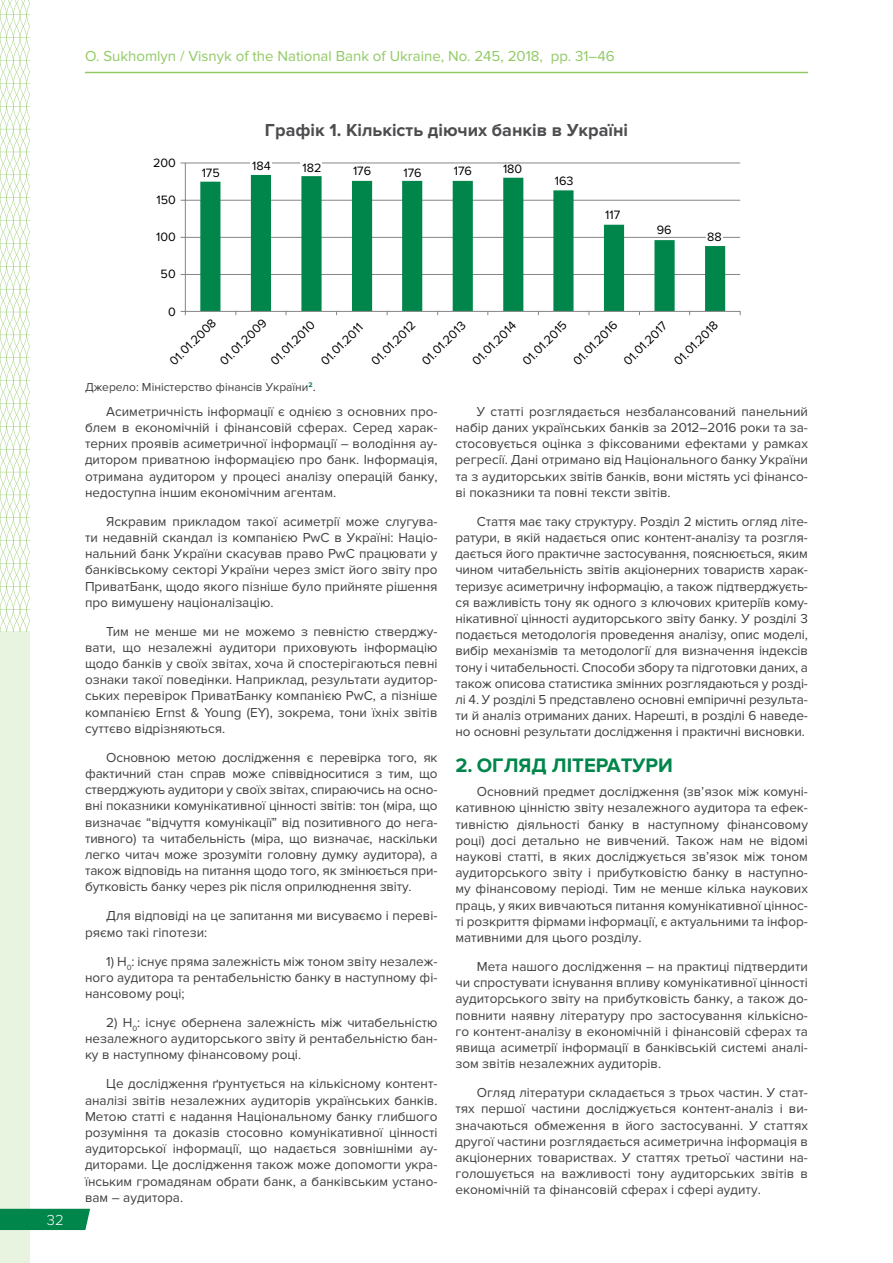
<style>
.page{position:relative;width:893px;height:1263px;background:#fff}
.page>*{position:absolute;margin:0;border:0;box-sizing:border-box;transform-origin:0 0}
.t1{font:700 20.25px "Proxima Nova";color:#00854a}
.t2{font:700 18px "Proxima Nova";color:#4d4d4f}
.t3{font:15px "Proxima Nova";color:#91ca64}
.t4{font:300 15px "Proxima Nova";color:#fff}
.t5{font:13.5px/16.2px "Proxima Nova";color:#414042;text-align:justify}
.t6{font:12.6px "Proxima Nova";letter-spacing:-.005em;color:#000}
.t7{font:12px "Proxima Nova";color:#414042}
.s1{font-size:13.5px}
</style>
<div class="page">
<svg style="left:0;top:0;width:30px;height:631px"></svg>
<div style="left:0;top:631px;width:30px;height:632px;background:#e9f4e0"></div>
<div style="left:0;top:1209px;width:90px;height:21px;background:#00854a"></div>
<hr style="left:85px;top:72px;width:723px;height:1px;background:#91ca64">
<hr style="left:185px;top:274px;width:555px;height:1px;background:#868686">
<hr style="left:185px;top:237px;width:555px;height:1px;background:#868686">
<hr style="left:185px;top:200px;width:555px;height:1px;background:#868686">
<hr style="left:185px;top:163px;width:555px;height:1px;background:#868686">
<svg style="left:200px;top:175px;width:525px;height:136px"></svg>
<hr style="left:185px;top:163px;width:1px;height:148px;background:#868686">
<hr style="left:185px;top:311px;width:555px;height:1px;background:#868686">
<div style="left:706px;top:231px;width:17px;height:12px;background:#fff"></div>
<div style="left:301px;top:161px;width:21px;height:12px;background:#fff"></div>
<div style="left:251px;top:161px;width:21px;height:12px;background:#fff"></div>
<p class="t3" style="left:85px;top:48px;width:531px">O. Sukhomlyn / Visnyk of the National Bank of Ukraine, No. 245, 2018, pp. 31–46</p>
<p class="t4" style="left:47px;top:1211px;width:18px">32</p>
<p class="t6" style="left:153px;top:156px;width:24px">200</p>
<p class="t6" style="left:157px;top:193px;width:21px">150</p>
<p class="t6" style="left:156px;top:230px;width:21px">100</p>
<p class="t6" style="left:161px;top:267px;width:17px">50</p>
<p class="t6" style="left:168px;top:304px;width:9px">0</p>
<h2 class="t2" style="left:265px;top:119px;width:365px">Графік 1. Кількість діючих банків в Україні</h2>
<p class="t6" style="left:252px;top:159px;width:20px">184</p>
<p class="t6" style="left:303px;top:160px;width:20px">182</p>
<p class="t6" style="left:202px;top:165px;width:20px">175</p>
<p class="t6" style="left:353px;top:164px;width:20px">176</p>
<p class="t6" style="left:404px;top:165px;width:20px">176</p>
<p class="t6" style="left:454px;top:164px;width:20px">176</p>
<p class="t6" style="left:503px;top:161px;width:21px">180</p>
<p class="t6" style="left:555px;top:173px;width:20px">163</p>
<p class="t6" style="left:605px;top:207px;width:16px">117</p>
<p class="t6" style="left:657px;top:222px;width:16px">96</p>
<p class="t6" style="left:707px;top:230px;width:16px">88</p>
<p class="t6" style="left:166px;top:358px;width:62px;rotate:-45deg">01.01.2008</p>
<p class="t6" style="left:217px;top:358px;width:62px;rotate:-45deg">01.01.2009</p>
<p class="t6" style="left:267px;top:358px;width:59px;rotate:-45deg">01.01.2010</p>
<p class="t6" style="left:318px;top:358px;width:55px;rotate:-45deg">01.01.2011</p>
<p class="t6" style="left:368px;top:358px;width:58px;rotate:-45deg">01.01.2012</p>
<p class="t6" style="left:419px;top:358px;width:58px;rotate:-45deg">01.01.2013</p>
<p class="t6" style="left:469px;top:358px;width:58px;rotate:-45deg">01.01.2014</p>
<p class="t6" style="left:519px;top:358px;width:58px;rotate:-45deg">01.01.2015</p>
<p class="t6" style="left:570px;top:358px;width:58px;rotate:-45deg">01.01.2016</p>
<p class="t6" style="left:620px;top:358px;width:57px;rotate:-45deg">01.01.2017</p>
<p class="t6" style="left:671px;top:358px;width:58px;rotate:-45deg">01.01.2018</p>
<p class="t7" style="left:85px;top:380px;width:232px">Джерело: Міністерство фінансів України<sup>2</sup><span class="s1">.</span></p>
<p class="t5" style="left:85px;top:403px;width:354px;text-indent:21px">Асиметричність інформації є однією з основних про&shy;блем в економічній і фінансовій сферах. Серед харак&shy;терних проявів асиметричної інформації – володіння ау&shy;дитором приватною інформацією про банк. Інформація, отримана аудитором у процесі аналізу операцій банку, недоступна іншим економічним агентам.</p>
<p class="t5" style="left:85px;top:513px;width:354px;text-indent:21px">Яскравим прикладом такої асиметрії може слугува&shy;ти недавній скандал із компанією PwC в Україні: Націо&shy;нальний банк України скасував право PwC працювати у банківському секторі України через зміст його звіту про ПриватБанк, щодо якого пізніше було прийняте рішення про вимушену націоналізацію.</p>
<p class="t5" style="left:85px;top:623px;width:354px;text-indent:21px">Тим не менше ми не можемо з певністю стверджу&shy;вати, що незалежні аудитори приховують інформацію щодо банків у своїх звітах, хоча й спостерігаються певні ознаки такої поведінки. Наприклад, результати аудитор&shy;ських перевірок ПриватБанку компанією PwC, а пізніше компанією Ernst &amp; Young (EY), зокрема, тони їхніх звітів суттєво відрізняються.</p>
<p class="t5" style="left:85px;top:749px;width:354px;text-indent:21px">Основною метою дослідження є перевірка того, як фактичний стан справ може співвідноситися з тим, що стверджують аудитори у своїх звітах, спираючись на осно&shy;вні показники комунікативної цінності звітів: тон (міра, що визначає “відчуття комунікації” від позитивного до нега&shy;тивного) та читабельність (міра, що визначає, наскільки легко читач може зрозуміти головну думку аудитора), а також відповідь на питання щодо того, як змінюється при&shy;бутковість банку через рік після оприлюднення звіту.</p>
<p class="t5" style="left:85px;top:908px;width:354px;text-indent:21px">Для відповіді на це запитання ми висуваємо і переві&shy;ряємо такі гіпотези:</p>
<p class="t5" style="left:85px;top:953px;width:354px;text-indent:21px">1) H<sub>0</sub>: існує пряма залежність між тоном звіту незалеж&shy;ного аудитора та рентабельністю банку в наступному фі&shy;нансовому році;</p>
<p class="t5" style="left:85px;top:1014px;width:354px;text-indent:21px">2) H<sub>0</sub>: існує обернена залежність між читабельністю незалежного аудиторського звіту й рентабельністю бан&shy;ку в наступному фінансовому році.</p>
<p class="t5" style="left:85px;top:1076px;width:354px;text-indent:21px">Це дослідження ґрунтується на кількісному контент&shy;аналізі звітів незалежних аудиторів українських банків.<br>Метою статті є надання Національному банку глибшого розуміння та доказів стосовно комунікативної цінності аудиторської інформації, що надається зовнішніми ау&shy;диторами. Це дослідження також може допомогти укра&shy;їнським громадянам обрати банк, а банківським устано&shy;вам – аудитора.</p>
<p class="t5" style="left:455px;top:403px;width:354px;text-indent:21px">У статті розглядається незбалансований панельний набір даних українських банків за 2012–2016 роки та за&shy;стосовується оцінка з фіксованими ефектами у рамках регресії. Дані отримано від Національного банку України та з аудиторських звітів банків, вони містять усі фінансо&shy;ві показники та повні тексти звітів.</p>
<p class="t5" style="left:455px;top:513px;width:354px;text-indent:21px">Стаття має таку структуру. Розділ 2 містить огляд літе&shy;ратури, в якій надається опис контент-аналізу та розгля&shy;дається його практичне застосування, пояснюється, яким чином читабельність звітів акціонерних товариств харак&shy;теризує асиметричну інформацію, а також підтверджуєть&shy;ся важливість тону як одного з ключових критеріїв кому&shy;нікативної цінності аудиторського звіту банку. У розділі 3 подається методологія проведення аналізу, опис моделі, вибір механізмів та методології для визначення індексів тону і читабельності. Способи збору та підготовки даних, а також описова статистика змінних розглядаються у розді&shy;лі 4. У розділі 5 представлено основні емпіричні результа&shy;ти й аналіз отриманих даних. Нарешті, в розділі 6 наведе&shy;но основні результати дослідження і практичні висновки.</p>
<h1 class="t1" style="left:455px;top:753px;width:219px">2. ОГЛЯД ЛІТЕРАТУРИ</h1>
<p class="t5" style="left:455px;top:784px;width:354px;text-indent:21px">Основний предмет дослідження (зв’язок між комуні&shy;кативною цінністю звіту незалежного аудитора та ефек&shy;тивністю діяльності банку в наступному фінансовому році) досі детально не вивчений. Також нам не відомі наукові статті, в яких досліджується зв’язок між тоном аудиторського звіту і прибутковістю банку в наступно&shy;му фінансовому періоді. Тим не менше кілька наукових праць, у яких вивчаються питання комунікативної ціннос&shy;ті розкриття фірмами інформації, є актуальними та інфор&shy;мативними для цього розділу.</p>
<p class="t5" style="left:455px;top:959px;width:354px;text-indent:21px">Мета нашого дослідження – на практиці підтвердити чи спростувати існування впливу комунікативної цінності аудиторського звіту на прибутковість банку, а також до&shy;повнити наявну літературу про застосування кількісно&shy;го контент-аналізу в економічній і фінансовій сферах та явища асиметрії інформації в банківській системі аналі&shy;зом звітів незалежних аудиторів.</p>
<p class="t5" style="left:455px;top:1085px;width:354px;text-indent:21px">Огляд літератури складається з трьох частин. У стат&shy;тях першої частини досліджується контент-аналіз і ви&shy;значаються обмеження в його застосуванні. У статтях другої частини розглядається асиметрична інформація в акціонерних товариствах. У статтях третьої частини на&shy;голошується на важливості тону аудиторських звітів в економічній та фінансовій сферах і сфері аудиту.</p>
</div>
